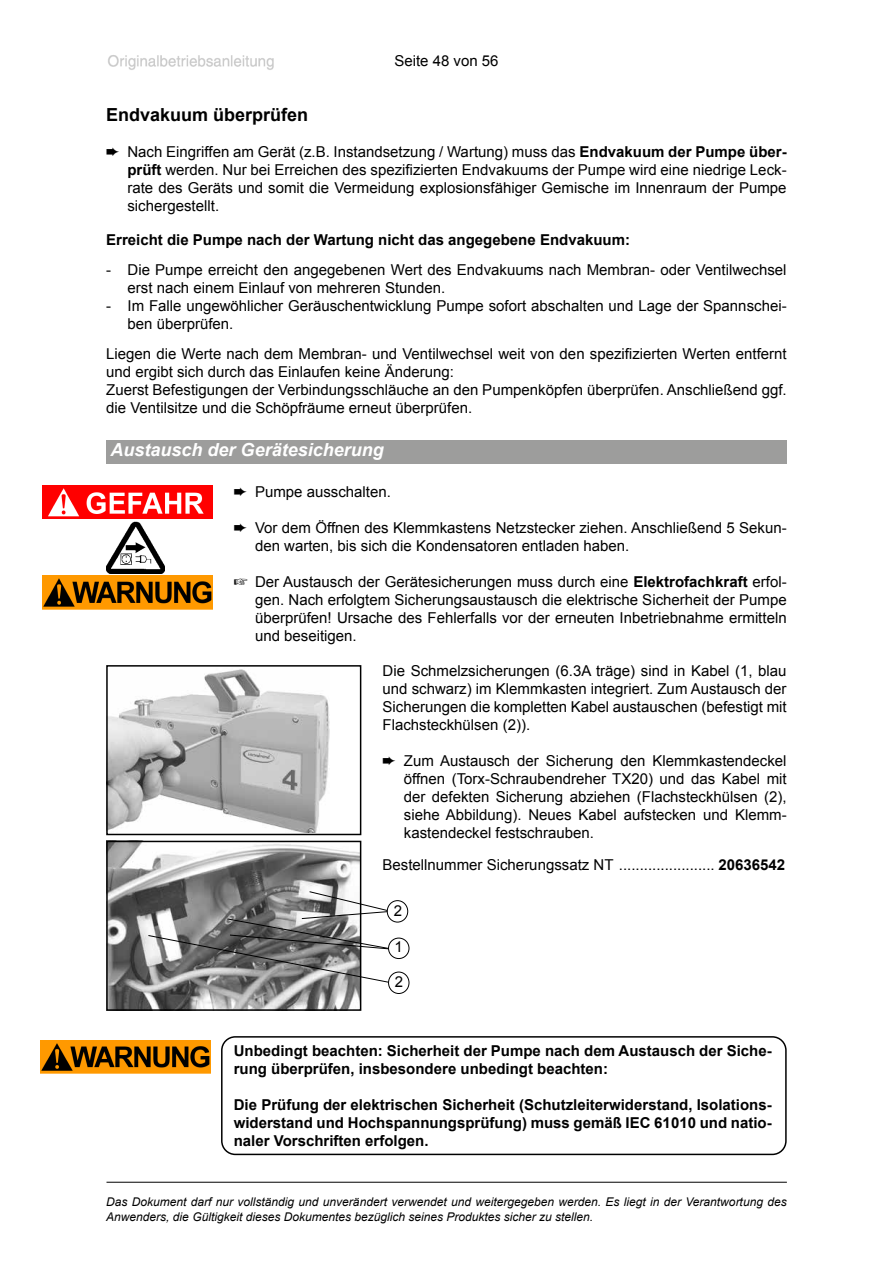
<style>
.page{position:relative;width:893px;height:1263px;background:#fff}
.page>*{position:absolute;margin:0;border:0;box-sizing:border-box;transform-origin:0 0}
.Unterkapitel_ohne_d{font:italic 700 18px "Arial";color:#fff}
.text12f{font:700 18px "Arial";color:#000}
.hand{font:15px/18px "Arial";color:#000}
.hand30{font:15px/18px "Arial";color:#000}
.text{font:15px/18px "Arial";color:#000}
.text30{font:700 15px/18px "Arial";color:#000}
.hand65{font:15px/18px "Arial";color:#000;text-align:justify}
.text65{font:15px/18px "Arial";color:#000;text-align:justify}
.text65tab_20{font:15px "Arial";color:#000}
.text-2{font:700 15px "Arial";color:#000}
.t1{font:italic 12px/14.4px "Arial";color:#000}
.s1{font-weight:700}
</style>
<div class="page">
<hr style="left:106px;top:1182px;width:681px;height:1px;background:#000">
<img style="left:108px;top:55px;width:166px;height:15px">
<div style="left:106px;top:440px;width:681px;height:24px;background:#9d9d9c"></div>
<img style="left:109px;top:669px;width:220px;height:163px">
<div style="left:106px;top:665px;width:255px;height:170px;border:2px solid #000"></div>
<img style="left:106px;top:840px;width:254px;height:168px">
<div style="left:106px;top:841px;width:255px;height:170px;border:2px solid #000"></div>
<div style="left:388px;top:938px;width:21px;height:21px;border:1px solid #000;border-radius:50%"></div>
<div style="left:387px;top:900px;width:21px;height:22px;border:1px solid #000;border-radius:50%"></div>
<svg style="left:148px;top:891px;width:241px;height:92px"></svg>
<div style="left:388px;top:972px;width:21px;height:22px;border:1px solid #000;border-radius:50%"></div>
<img style="left:40px;top:1040px;width:171px;height:34px">
<div style="left:221px;top:1036px;width:566px;height:119px;border:2px solid #000;border-radius:14px"></div>
<img style="left:42px;top:486px;width:171px;height:33px">
<img style="left:42px;top:576px;width:171px;height:33px">
<img style="left:106px;top:522px;width:59px;height:52px">
<p class="hand" style="left:394px;top:52px;width:106px">Seite 48 von 56</p>
<p class="text12f" style="left:106px;top:103px;width:204px">Endvakuum überprüfen</p>
<p class="hand" style="left:127px;top:143px;width:661px;text-align:justify;text-indent:-21px">➨ Nach Eingriffen am Gerät (z.B. Instandsetzung / Wartung) muss das <span class="s1">Endvakuum der Pumpe über&shy;prüft</span> werden. Nur bei Erreichen des spezifizierten Endvakuums der Pumpe wird eine niedrige Leck&shy;rate des Geräts und somit die Vermeidung explosionsfähiger Gemische im Innenraum der Pumpe sichergestellt.</p>
<p class="text-2" style="left:106px;top:230px;width:525px">Erreicht die Pumpe nach der Wartung nicht das angegebene Endvakuum:</p>
<p class="hand" style="left:127px;top:261px;width:661px;text-indent:-21px">- Die Pumpe erreicht den angegebenen Wert des Endvakuums nach Membran- oder Ventilwechsel erst nach einem Einlauf von mehreren Stunden.</p>
<p class="hand" style="left:127px;top:297px;width:661px;text-indent:-21px">- Im Falle ungewöhlicher Geräuschentwicklung Pumpe sofort abschalten und Lage der Spannschei&shy;ben überprüfen.</p>
<p class="text" style="left:106px;top:345px;width:682px">Liegen die Werte nach dem Membran- und Ventilwechsel weit von den spezifizierten Werten entfernt und ergibt sich durch das Einlaufen keine Änderung:</p>
<p class="text" style="left:106px;top:381px;width:682px">Zuerst Befestigungen der Verbindungsschläuche an den Pumpenköpfen überprüfen. Anschließend ggf. die Ventilsitze und die Schöpfräume erneut überprüfen.</p>
<p class="Unterkapitel_ohne_d" style="left:111px;top:438px;width:275px">Austausch der Gerätesicherung</p>
<p class="hand30" style="left:234px;top:483px;width:159px">➨ Pumpe ausschalten.</p>
<p class="hand30" style="left:255px;top:519px;width:533px;text-indent:-21px">➨ Vor dem Öffnen des Klemmkastens Netzstecker ziehen. Anschließend 5 Sekun&shy;den warten, bis sich die Kondensatoren entladen haben.</p>
<p class="hand30" style="left:255px;top:573px;width:533px;text-align:justify;text-indent:-21px">☞ Der Austausch der Gerätesicherungen muss durch eine <span class="s1">Elektrofachkraft</span> erfol&shy;gen. Nach erfolgtem Sicherungsaustausch die elektrische Sicherheit der Pumpe überprüfen! Ursache des Fehlerfalls vor der erneuten Inbetriebnahme ermitteln und beseitigen.</p>
<p class="text65" style="left:383px;top:662px;width:406px">Die Schmelzsicherungen (6.3A träge) sind in Kabel (1, blau und schwarz) im Klemmkasten integriert. Zum Austausch der Sicherungen die kompletten Kabel austauschen (befestigt mit Flachsteckhülsen (2)).</p>
<p class="hand65" style="left:404px;top:752px;width:384px;text-indent:-21px">➨ Zum Austausch der Sicherung den Klemmkastendeckel öffnen (Torx-Schraubendreher TX20) und das Kabel mit der defekten Sicherung abziehen (Flachsteckhülsen (2), siehe Abbildung). Neues Kabel aufstecken und Klemm&shy;kastendeckel festschrauben.</p>
<p class="text65tab_20" style="left:383px;top:855px;width:404px">Bestellnummer Sicherungssatz NT ....................... <span class="s1">20636542</span></p>
<p class="text" style="left:394px;top:901px;width:10px">2</p>
<p class="text" style="left:395px;top:938px;width:10px">1</p>
<p class="text" style="left:395px;top:973px;width:10px">2</p>
<p class="text30" style="left:234px;top:1042px;width:539px">Unbedingt beachten: Sicherheit der Pumpe nach dem Austausch der Siche&shy;rung überprüfen, insbesondere unbedingt beachten:</p>
<p class="text30" style="left:234px;top:1096px;width:539px;text-align:justify">Die Prüfung der elektrischen Sicherheit (Schutzleiterwiderstand, Isolations&shy;widerstand und Hochspannungsprüfung) muss gemäß IEC 61010 und natio&shy;naler Vorschriften erfolgen.</p>
<p class="t1" style="left:106px;top:1195px;width:682px">Das Dokument darf nur vollständig und unverändert verwendet und weitergegeben werden. Es liegt in der Verantwortung des<br>Anwenders, die Gültigkeit dieses Dokumentes bezüglich seines Produktes sicher zu stellen.</p>
</div>
